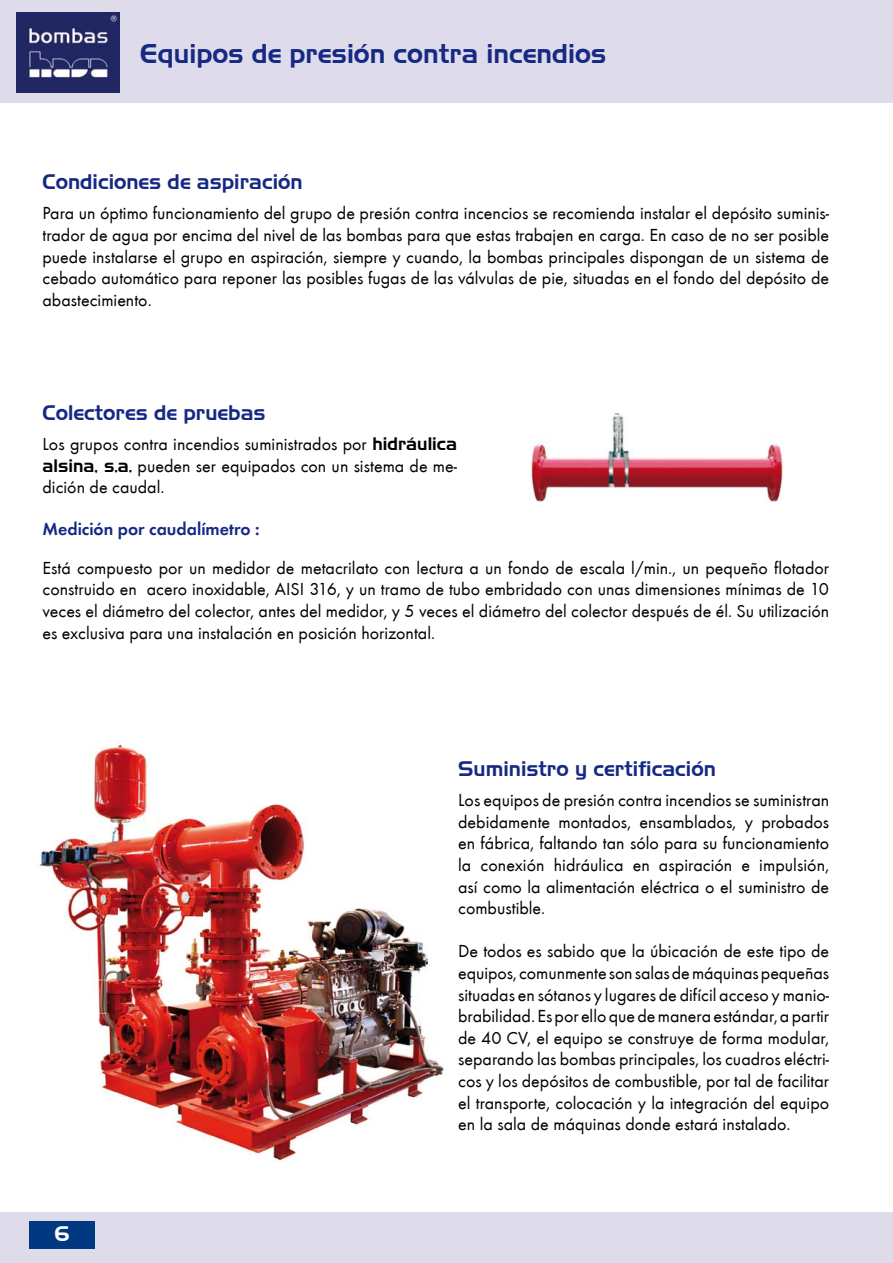
<style>
.page{position:relative;width:893px;height:1263px;background:#fff}
.page>*{position:absolute;margin:0;border:0;box-sizing:border-box;transform-origin:0 0}
.t1{font:27px "Slicker";color:#162983}
.t2{font:21px "Slicker";color:#162983}
.t3{font:18px/21.6px "Futura TEE";color:#000;text-align:justify}
.t4{font:600 18px "Futura T";color:#162983}
.s1{font-family:"Slicker"}
.s2{font-family:"Futura T"}
</style>
<div class="page">
<div style="left:0;top:0;width:893px;height:102px;background:#dedceb"></div>
<div style="left:0;top:1213px;width:893px;height:50px;background:#dedceb"></div>
<div style="left:29px;top:1221px;width:66px;height:28px;background:#003882"></div>
<img style="left:17px;top:13px;width:102px;height:79px">
<img style="left:39px;top:744px;width:405px;height:418px">
<img style="left:530px;top:414px;width:253px;height:88px">
<h1 class="t1" style="left:140px;top:38px;width:468px">Equipos de presión contra incendios</h1>
<p class="t2" style="left:43px;top:170px;width:262px">Condiciones de aspiración</p>
<p class="t3" style="left:43px;top:202px;width:788px">Para un óptimo funcionamiento del grupo de presión contra incencios se recomienda instalar el depósito suminis&shy;trador de agua por encima del nivel de las bombas para que estas trabajen en carga. En caso de no ser posible puede instalarse el grupo en aspiración, siempre y cuando, la bombas principales dispongan de un sistema de cebado automático para reponer las posibles fugas de las válvulas de pie, situadas en el fondo del depósito de abastecimiento.</p>
<p class="t2" style="left:43px;top:401px;width:225px">Colectores de pruebas</p>
<p class="t3" style="left:43px;top:433px;width:416px">Los grupos contra incendios suministrados por <span class="s1">hidráulica alsina, s.a.</span> pueden ser equipados con un sistema de me&shy;dición de caudal.</p>
<p class="t4" style="left:43px;top:518px;width:219px">Medición por caudalímetro :</p>
<p class="t3" style="left:43px;top:557px;width:788px">Está compuesto por un medidor de metacrilato con lectura a un fondo de escala l/min., un peque<span class="s2">ñ</span>o flotador construido en acero inoxidable, AISI 316, y un tramo de tubo embridado con unas dimensiones mínimas de 10 veces el diámetro del colector, antes del medidor, y 5 veces el diámetro del colector después de él. Su utilización es exclusiva para una instalación en posición horizontal.</p>
<p class="t2" style="left:458px;top:757px;width:259px">Suministro y certificación</p>
<p class="t3" style="left:458px;top:789px;width:373px">Los equipos de presión contra incendios se suministran debidamente montados, ensamblados, y probados en fábrica, faltando tan sólo para su funcionamiento la conexión hidráulica en aspiración e impulsión, así como la alimentación eléctrica o el suministro de combustible.</p>
<p class="t3" style="left:458px;top:940px;width:372px">De todos es sabido que la úbicación de este tipo de equipos, comunmente son salas de máquinas peque<span class="s2">ñ</span>as situadas en sótanos y lugares de difícil acceso y manio&shy;brabilidad. Es por ello que de manera estándar, a partir de 40 CV, el equipo se construye de forma modular, separando las bombas principales, los cuadros eléctri&shy;cos y los depósitos de combustible, por tal de facilitar el transporte, colocación y la integración del equipo en la sala de máquinas donde estará instalado.</p>
</div>
